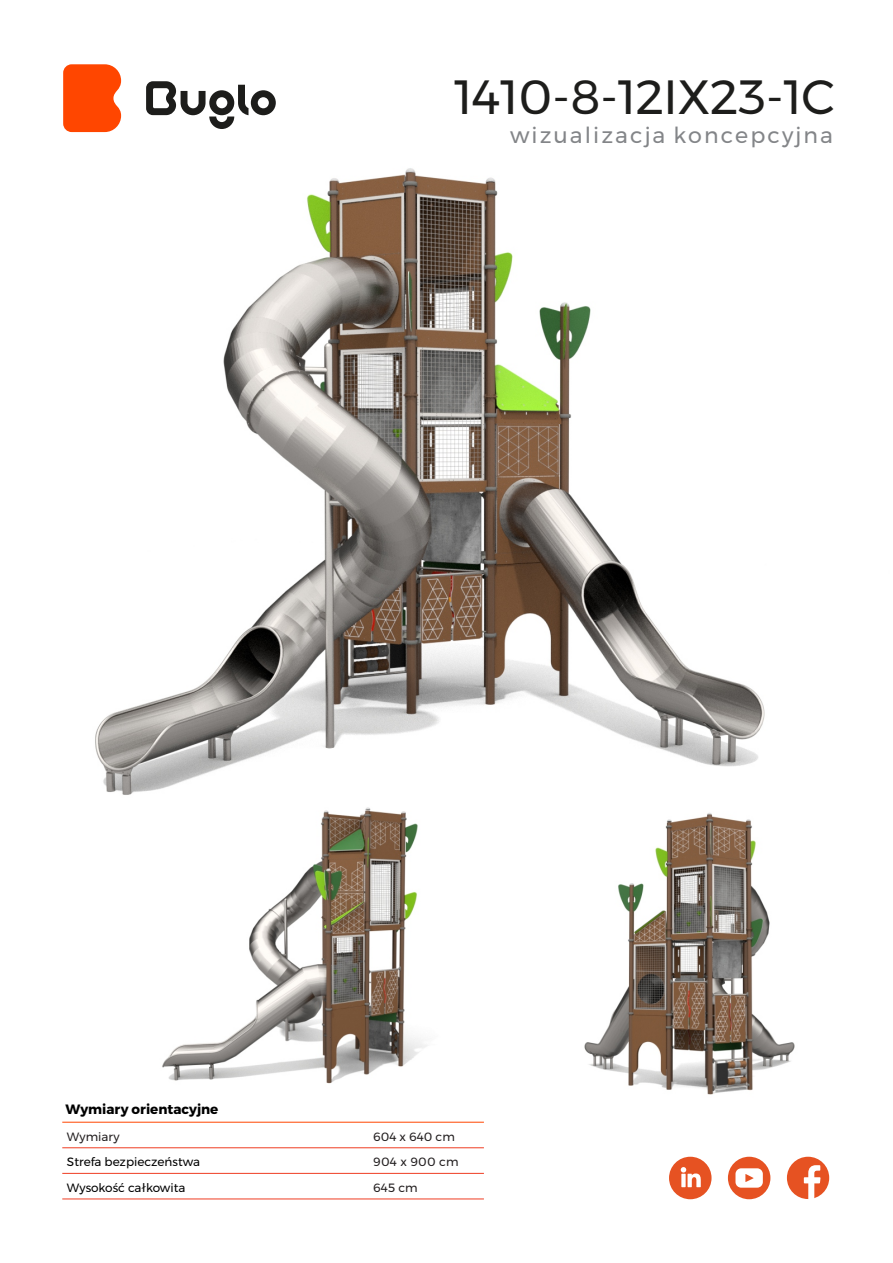
<style>
.page{position:relative;width:893px;height:1263px;background:#fff}
.page>*{position:absolute;margin:0;border:0;box-sizing:border-box;transform-origin:0 0}
.t1{font:48px "Montserrat";color:#1d1d1b}
.t2{font:22.05px "Montserrat";letter-spacing:.095em;color:#838588}
.t3{font:700 13.5px "Montserrat";color:#000}
.t4{font:12px "Montserrat";color:#000}
.t5{font:12px "Montserrat";color:#231f20}
</style>
<div class="page">
<img style="left:95px;top:168px;width:670px;height:627px">
<img style="left:477px;top:794px;width:318px;height:301px">
<img style="left:162px;top:802px;width:372px;height:287px">
<svg style="left:146px;top:81px;width:130px;height:48px"></svg>
<svg style="left:63px;top:64px;width:58px;height:68px;background:#ff5313"></svg>
<div style="left:669px;top:1157px;width:42px;height:42px;background:#e65222;border-radius:50%"></div>
<svg style="left:681px;top:1167px;width:20px;height:20px"></svg>
<div style="left:787px;top:1157px;width:42px;height:42px;background:#e65222;border-radius:50%"></div>
<svg style="left:804px;top:1165px;width:16px;height:34px"></svg>
<div style="left:728px;top:1157px;width:42px;height:42px;background:#e65222;border-radius:50%"></div>
<svg style="left:735px;top:1168px;width:28px;height:20px"></svg>
<hr style="left:62px;top:1198px;width:422px;height:1px;background:#ef3d23">
<hr style="left:62px;top:1173px;width:422px;height:1px;background:#ef3d23">
<hr style="left:62px;top:1147px;width:422px;height:1px;background:#ef3d23">
<hr style="left:62px;top:1122px;width:422px;height:1px;background:#ff4600">
<h1 class="t1" style="left:454px;top:68px;width:382px">1410-8-12IX23-1C</h1>
<h2 class="t2" style="left:510px;top:121px;width:324px">wizualizacja koncepcyjna</h2>
<p class="t3" style="left:65px;top:1101px;width:154px">Wymiary orientacyjne</p>
<p class="t5" style="left:67px;top:1129px;width:54px">Wymiary</p>
<p class="t5" style="left:373px;top:1129px;width:83px">604 x 640 cm</p>
<p class="t4" style="left:67px;top:1154px;width:135px">Strefa bezpieczeństwa</p>
<p class="t5" style="left:373px;top:1154px;width:87px">904 x 900 cm</p>
<p class="t4" style="left:67px;top:1180px;width:120px">Wysokość całkowita</p>
<p class="t5" style="left:373px;top:1180px;width:46px">645 cm</p>
</div>
